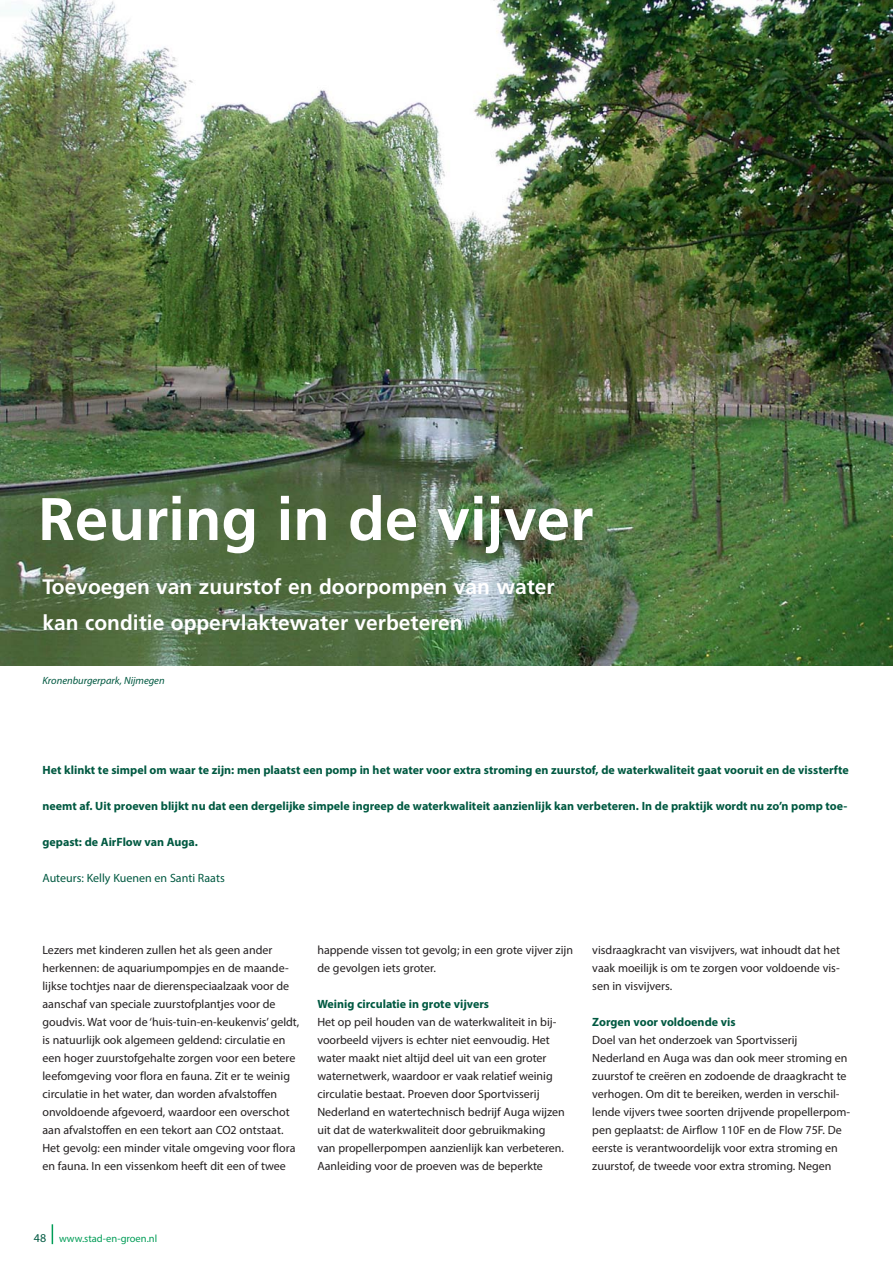
<style>
.page{position:relative;width:893px;height:1263px;background:#fff}
.page>*{position:absolute;margin:0;border:0;box-sizing:border-box;transform-origin:0 0}
.t1{font:700 60px "Frutiger";color:#fff}
.t2{font:700 21px/36px "Frutiger";color:#fff}
.t3{font:12px/18px "Myriad Pro";color:#231f20}
.t4{font:700 12px "Myriad Pro";color:#005941}
.t5{font:12px "Myriad Pro";color:#005941}
.t6{font:italic 10.5px "Myriad Pro";color:#005941}
.t7{font:10.5px "Myriad Pro";color:#009d57}
.s1{font-size:12px;color:#005941}
</style>
<div class="page">
<svg style="left:52px;top:1224px;width:1px;height:20px"></svg>
<img style="left:0;top:0;width:893px;height:666px">
<img style="left:892px;top:162px;width:1px;height:319px">
<h1 class="t1" style="left:38px;top:495px;width:557px">Reuring in de vijver</h1>
<h2 class="t2" style="left:42px;top:570px;width:514px">Toevoegen van zuurstof en doorpompen van water kan conditie oppervlaktewater verbeteren</h2>
<p class="t6" style="left:42px;top:674px;width:124px">Kronenburgerpark, Nijmegen</p>
<p class="t4" style="left:42px;top:765px;width:808px">Het klinkt te simpel om waar te zijn: men plaatst een pomp in het water voor extra stroming en zuurstof, de waterkwaliteit gaat vooruit en de vissterfte</p>
<p class="t4" style="left:42px;top:801px;width:806px">neemt af. Uit proeven blijkt nu dat een dergelijke simpele ingreep de waterkwaliteit aanzienlijk kan verbeteren. In de praktijk wordt nu zo’n pomp toe-</p>
<p class="t4" style="left:42px;top:837px;width:157px">gepast: de AirFlow van Auga.</p>
<p class="t5" style="left:42px;top:873px;width:184px">Auteurs: Kelly Kuenen en Santi Raats</p>
<p class="t3" style="left:42px;top:942px;width:258px">Lezers met kinderen zullen het als geen ander herkennen: de aquariumpompjes en de maande&shy;lijkse tochtjes naar de dierenspeciaalzaak voor de aanschaf van speciale zuurstofplantjes voor de goudvis. Wat voor de ‘huis-tuin-en-keukenvis’ geldt, is natuurlijk ook algemeen geldend: circulatie en een hoger zuurstofgehalte zorgen voor een betere leefomgeving voor flora en fauna. Zit er te weinig circulatie in het water, dan worden afvalstoffen onvoldoende afgevoerd, waardoor een overschot aan afvalstoffen en een tekort aan CO2 ontstaat.<br>Het gevolg: een minder vitale omgeving voor flora en fauna. In een vissenkom heeft dit een of twee</p>
<p class="t3" style="left:317px;top:942px;width:257px">happende vissen tot gevolg; in een grote vijver zijn de gevolgen iets groter.</p>
<p class="t4" style="left:317px;top:999px;width:173px">Weinig circulatie in grote vijvers</p>
<p class="t3" style="left:317px;top:1014px;width:249px">Het op peil houden van de waterkwaliteit in bij&shy;voorbeeld vijvers is echter niet eenvoudig. Het water maakt niet altijd deel uit van een groter waternetwerk, waardoor er vaak relatief weinig circulatie bestaat. Proeven door Sportvisserij Nederland en watertechnisch bedrijf Auga wijzen uit dat de waterkwaliteit door gebruikmaking van propellerpompen aanzienlijk kan verbeteren.<br>Aanleiding voor de proeven was de beperkte</p>
<p class="t3" style="left:592px;top:942px;width:249px;text-align:justify">visdraagkracht van visvijvers, wat inhoudt dat het vaak moeilijk is om te zorgen voor voldoende vis&shy;sen in visvijvers.</p>
<p class="t4" style="left:592px;top:1017px;width:145px">Zorgen voor voldoende vis</p>
<p class="t3" style="left:592px;top:1032px;width:259px">Doel van het onderzoek van Sportvisserij Nederland en Auga was dan ook meer stroming en zuurstof te creëren en zodoende de draagkracht te verhogen. Om dit te bereiken, werden in verschil&shy;lende vijvers twee soorten drijvende propellerpom&shy;pen geplaatst: de Airflow 110F en de Flow 75F. De eerste is verantwoordelijk voor extra stroming en zuurstof, de tweede voor extra stroming. Negen</p>
<p class="t7" style="left:34px;top:1234px;width:125px"><span class="s1">48</span> www.stad-en-groen.nl</p>
</div>
